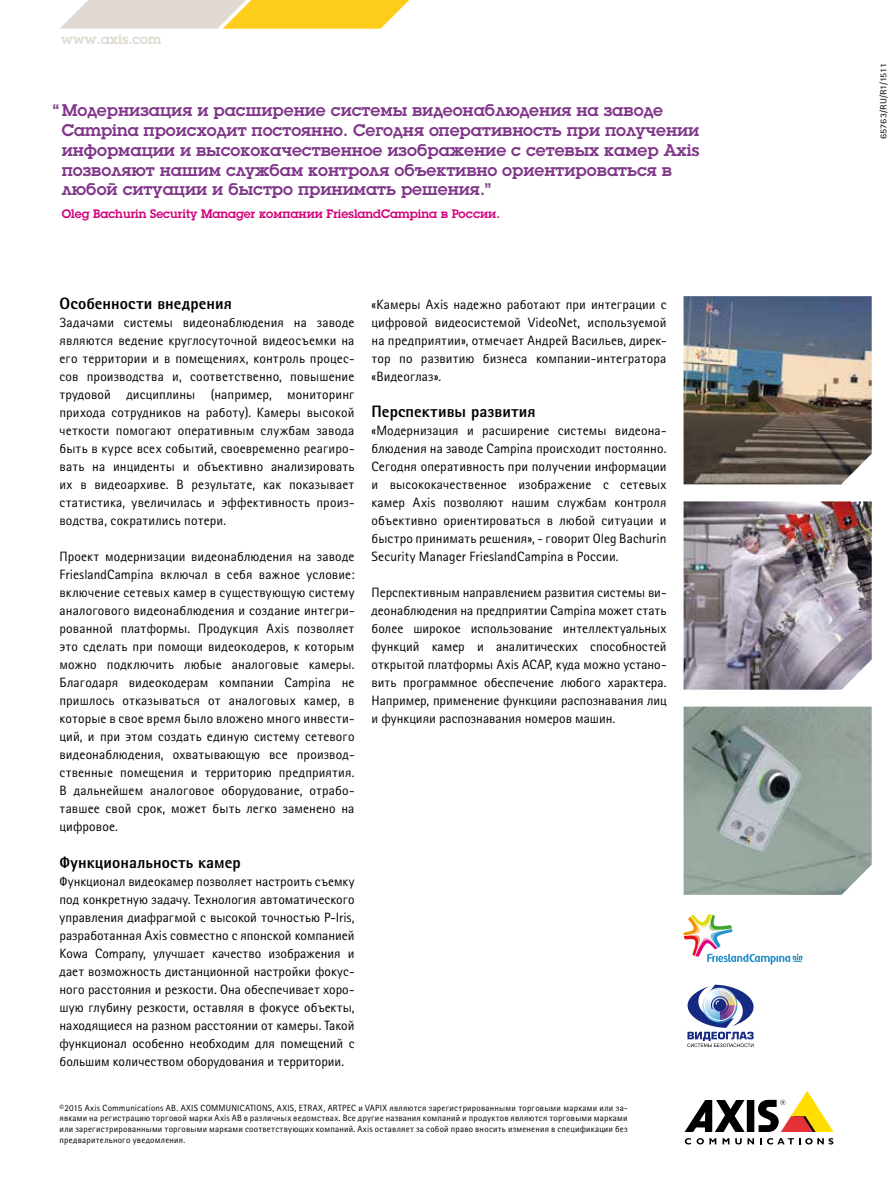
<style>
.page{position:relative;width:893px;height:1191px;background:#fff}
.page>*{position:absolute;margin:0;border:0;box-sizing:border-box;transform-origin:0 0}
.t1{font:600 16.5px/19.8px "Lubalin Graph ECG";color:#803689}
.t2{font:800 16.5px "Rotis Sans Cyrillic";letter-spacing:.005em;color:#000}
.t3{font:13.5px/18px "Rotis Sans Cyrillic";letter-spacing:.01em;color:#000;text-align:justify}
.t4{font:600 13.5px "Lubalin Graph ECG";color:#dfd9d1}
.t5{font:600 12px "Lubalin Graph ECG";color:#d2007a}
.t6{font:9px/10.8px "Rotis Sans Cyrillic";letter-spacing:.025em;color:#000;text-align:justify}
.t7{font:9px "Rotis Sans Serif Pro";color:#000;scale:1.12 1}
.s1{font-family:"Rotis Sans Serif Pro"}
</style>
<div class="page">
<div style="left:747px;top:1100px;width:7px;height:32px;background:#000"></div>
<svg style="left:685px;top:1100px;width:60px;height:32px"></svg>
<svg style="left:758px;top:1091px;width:75px;height:41px"></svg>
<svg style="left:685px;top:1138px;width:6px;height:6px"></svg>
<svg style="left:697px;top:1138px;width:19px;height:6px"></svg>
<svg style="left:723px;top:1138px;width:6px;height:6px"></svg>
<svg style="left:735px;top:1138px;width:19px;height:6px"></svg>
<svg style="left:760px;top:1138px;width:73px;height:6px"></svg>
<img style="left:684px;top:296px;width:188px;height:188px">
<img style="left:684px;top:501px;width:188px;height:188px">
<svg style="left:684px;top:914px;width:119px;height:50px"></svg>
<svg style="left:60px;top:0;width:349px;height:29px;background:#f0d783"></svg>
<img style="left:684px;top:706px;width:188px;height:189px">
<svg style="left:687px;top:984px;width:67px;height:63px"></svg>
<p class="t4" style="left:61px;top:30px;width:102px">www.axis.com</p>
<p class="t1" style="left:62px;top:101px;width:639px;text-indent:-9px">“ Модернизация и расширение системы видеонаблюдения на заводе Campina происходит постоянно. Сегодня оперативность при получении информации и высококачественное изображение с сетевых камер Axis позволяют нашим службам контроля объективно ориентироваться в любой ситуации и быстро принимать решения.”</p>
<p class="t5" style="left:62px;top:206px;width:440px">Oleg Bachurin Security Manager компании FrieslandCampina в России.</p>
<p class="t2" style="left:60px;top:293px;width:174px">Особенности внедрения</p>
<p class="t3" style="left:60px;top:314px;width:296px">Задачами системы видеонаблюдения на заводе являются ведение круглосуточной видеосъемки на его территории и в помещениях, контроль процес&shy;сов производства и, соответственно, повышение трудовой дисциплины (например, мониторинг прихода сотрудников на работу). Камеры высокой четкости помогают оперативным службам завода быть в курсе всех событий, своевременно реагиро&shy;вать на инциденты и объективно анализировать их в видеоархиве. В результате, как показывает статистика, увеличилась и эффективность произ&shy;водства, сократились потери.</p>
<p class="t3" style="left:60px;top:548px;width:297px">Проект модернизации видеонаблюдения на заводе FrieslandCampina включал в себя важное условие: включение сетевых камер в существующую систему аналогового видеонаблюдения и создание интегри&shy;рованной платформы. Продукция Axis позволяет это сделать при помощи видеокодеров, к которым можно подключить любые аналоговые камеры.<br>Благодаря видеокодерам компании Campina не пришлось отказываться от аналоговых камер, в которые в свое время было вложено много инвести&shy;ций, и при этом создать единую систему сетевого видеонаблюдения, охватывающую все производ&shy;ственные помещения и территорию предприятия.<br>В дальнейшем аналоговое оборудование, отрабо&shy;тавшее свой срок, может быть легко заменено на цифровое.</p>
<p class="t2" style="left:60px;top:851px;width:183px">Функциональность камер</p>
<p class="t3" style="left:60px;top:872px;width:297px">Функционал видеокамер позволяет настроить съемку под конкретную задачу. Технология автоматического управления диафрагмой с высокой точностью P-Iris, разработанная Axis совместно с японской компанией Kowa Company, улучшает качество изображения и дает возможность дистанционной настройки фокус&shy;ного расстояния и резкости. Она обеспечивает хоро&shy;шую глубину резкости, оставляя в фокусе объекты, находящиеся на разном расстоянии от камеры. Такой функционал особенно необходим для помещений с большим количеством оборудования и территории.</p>
<p class="t3" style="left:372px;top:296px;width:296px">«Камеры Axis надежно работают при интеграции с цифровой видеосистемой VideoNet, используемой на предприятии», отмечает Андрей Васильев, дирек&shy;тор по развитию бизнеса компании-интегратора «Видеоглаз».</p>
<p class="t2" style="left:372px;top:401px;width:166px">Перспективы развития</p>
<p class="t3" style="left:372px;top:422px;width:297px">«Модернизация и расширение системы видеона&shy;блюдения на заводе Campina происходит постоянно.<br>Сегодня оперативность при получении информации и высококачественное изображение с сетевых камер Axis позволяют нашим службам контроля объективно ориентироваться в любой ситуации и быстро принимать решения», - говорит Oleg Bachurin Security Manager FrieslandCampina в России.</p>
<p class="t3" style="left:372px;top:584px;width:297px">Перспективным направлением развития системы ви&shy;деонаблюдения на предприятии Campina может стать более широкое использование интеллектуальных функций камер и аналитических способностей открытой платформы Axis ACAP, куда можно устано&shy;вить программное обеспечение любого характера.<br>Например, применение функцияи распознавания лиц и функцияи распознавания номеров машин.</p>
<p class="t6" style="left:60px;top:1102px;width:570px"><span class="s1">©2015</span> Axis Communications AB. AXIS COMMUNICATIONS, AXIS, ETRAX, ARTPEC и VAPIX являются зарегистрированными торговыми марками или за&shy;явками на регистрацию торговой марки Axis AB в различных ведомствах. Все другие названия компаний и продуктов являются торговыми марками или зарегистрированными торговыми марками соответствующих компаний. Axis оставляет за собой право вносить изменения в спецификации без предварительного уведомления.</p>
<p class="t7" style="left:878px;top:139px;width:69px;rotate:-90deg">65763/RU/R1/1511</p>
</div>
